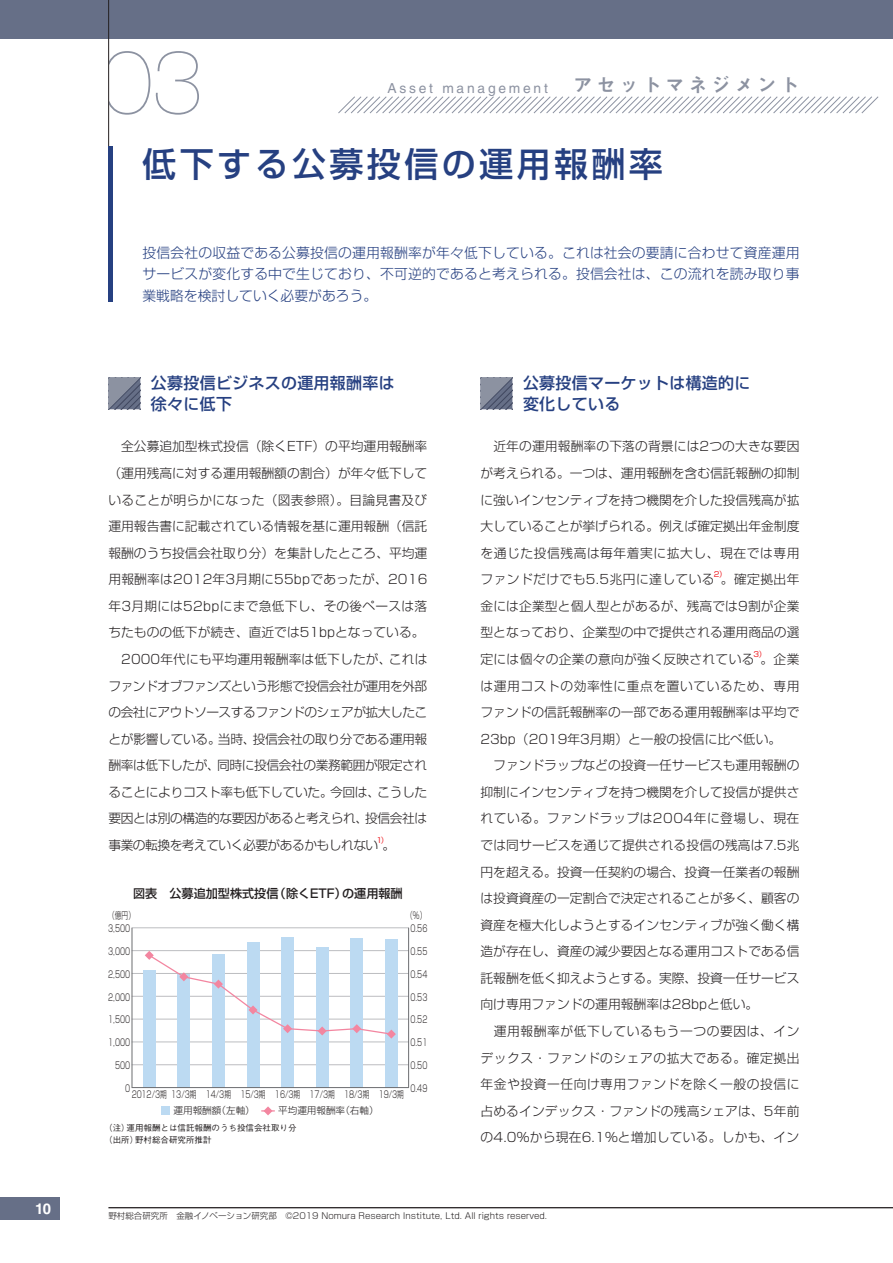
<style>
.page{position:relative;width:893px;height:1263px;background:#fff}
.page>*{position:absolute;margin:0;border:0;box-sizing:border-box;transform-origin:0 0}
.t1{font:200 90.3px "Helvetica Neue";color:#8c92a1}
.t2{font:500 34.05px "Shin Go Pro";letter-spacing:.1em;color:#264081}
.t3{font:500 15.9px/20.2px "Shin Go Pro";letter-spacing:.02em;color:#264081}
.t4{font:700 14.85px "Helvetica LT Std";color:#fff}
.t5{font:300 13.8px/21.3px "Shin Go Pro";letter-spacing:.01em;color:#264081;text-align:justify}
.t6{font:13.8px "Helvetica LT Std";letter-spacing:.2em;color:#8c92a1}
.t7{font:300 12.75px/26.5px "Shin Go Pro";color:#231f20}
.t8{font:500 12.15px "Shin Go Pro";color:#231f20}
.t9{font:300 9.6px/16.6px "Shin Go Pro";color:#231f20;scale:.7 1}
.t10{font:300 9.6px "Shin Go Pro";color:#231f20}
.t11{font:300 8.55px "Shin Go Pro";color:#231f20}
.t12{font:500 8.55px/11.7px "Gothic BBB Pro";color:#231f20}
.t13{font:7.5px "Shin Go Pro";color:#ee1d23}
.s1{font-family:"Midashi Go Pro MB31";font-size:19.2px}
</style>
<div class="page">
<div style="left:0;top:0;width:893px;height:38px;background:#666f87"></div>
<svg style="left:338px;top:96px;width:541px;height:18px"></svg>
<hr style="left:108px;top:1207px;width:785px;height:1px;background:#231f20">
<hr style="left:108px;top:0;width:1px;height:302px;background:#231f20">
<div style="left:108px;top:147px;width:5px;height:155px;background:#264081"></div>
<svg style="left:108px;top:377px;width:32px;height:32px"></svg>
<svg style="left:480px;top:377px;width:32px;height:32px"></svg>
<hr style="left:132px;top:927px;width:277px;height:1px;background:#bcbdc0">
<hr style="left:132px;top:996px;width:277px;height:1px;background:#bcbdc0">
<hr style="left:132px;top:950px;width:277px;height:1px;background:#bcbdc0">
<hr style="left:132px;top:1019px;width:277px;height:1px;background:#bcbdc0">
<hr style="left:132px;top:973px;width:277px;height:1px;background:#bcbdc0">
<hr style="left:132px;top:1041px;width:277px;height:1px;background:#bcbdc0">
<hr style="left:132px;top:1064px;width:277px;height:1px;background:#bcbdc0">
<hr style="left:132px;top:928px;width:1px;height:159px;background:#6c6d70">
<hr style="left:408px;top:928px;width:1px;height:159px;background:#6c6d70">
<div style="left:143px;top:970px;width:13px;height:117px;background:#bcdaf2"></div>
<div style="left:177px;top:974px;width:13px;height:113px;background:#bcdaf2"></div>
<div style="left:212px;top:954px;width:13px;height:133px;background:#bcdaf2"></div>
<div style="left:247px;top:942px;width:12px;height:145px;background:#bcdaf2"></div>
<div style="left:281px;top:937px;width:13px;height:150px;background:#bcdaf2"></div>
<div style="left:316px;top:947px;width:13px;height:140px;background:#bcdaf2"></div>
<div style="left:350px;top:938px;width:13px;height:149px;background:#bcdaf2"></div>
<div style="left:385px;top:939px;width:13px;height:148px;background:#bcdaf2"></div>
<hr style="left:132px;top:1087px;width:277px;height:1px;background:#6c6d70">
<svg style="left:145px;top:951px;width:251px;height:87px"></svg>
<div style="left:162px;top:1106px;width:8px;height:9px;background:#bcdaf2"></div>
<svg style="left:262px;top:1106px;width:12px;height:9px"></svg>
<div style="left:0;top:1197px;width:60px;height:23px;background:#666f87"></div>
<p class="t4" style="left:35px;top:1199px;width:17px">10</p>
<h1 class="t1" style="left:102px;top:30px;width:102px">03</h1>
<p class="t6" style="left:387px;top:80px;width:414px">Asset management<span class="s1">　アセットマネジメント</span></p>
<h2 class="t2" style="left:142px;top:136px;width:522px">低下する公募投信の運用報酬率</h2>
<p class="t5" style="left:142px;top:241px;width:659px">投信会社の収益である公募投信の運用報酬率が年々低下している。これは社会の要請に合わせて資産運用サービスが変化する中で生じており、不可逆的であると考えられる。投信会社は、この流れを読み取り事業戦略を検討していく必要があろう。</p>
<p class="t3" style="left:151px;top:371px;width:245px">公募投信ビジネスの運用報酬率は徐々に低下</p>
<p class="t3" style="left:523px;top:371px;width:229px">公募投信マーケットは構造的に変化している</p>
<p class="t7" style="left:108px;top:432px;width:320px">　全公募追加型株式投信（除くETF）の平均運用報酬率（運用残高に対する運用報酬額の割合）が年々低下していることが明らかになった（図表参照）。目論見書及び運用報告書に記載されている情報を基に運用報酬（信託報酬のうち投信会社取り分）を集計したところ、平均運用報酬率は2012年3月期に55bpであったが、2016年3月期には52bpにまで急低下し、その後ペースは落ちたものの低下が続き、直近では51bpとなっている。　2000年代にも平均運用報酬率は低下したが、これはファンドオブファンズという形態で投信会社が運用を外部の会社にアウトソースするファンドのシェアが拡大したことが影響している。当時、投信会社の取り分である運用報酬率は低下したが、同時に投信会社の業務範囲が限定されることによりコスト率も低下していた。今回は、こうした要因とは別の構造的な要因があると考えられ、投信会社は事業の転換を考えていく必要があるかもしれない。</p>
<p class="t13" style="left:377px;top:834px;width:13px">1）</p>
<p class="t8" style="left:133px;top:883px;width:271px">図表　公募追加型株式投信（除くETF）の運用報酬</p>
<p class="t9" style="left:108px;top:906px;width:40px">（億円）</p>
<p class="t9" style="left:406px;top:906px;width:30px">（%）</p>
<p class="t9" style="left:410px;top:919px;width:26px">0.56</p>
<p class="t9" style="left:410px;top:942px;width:26px">0.55</p>
<p class="t9" style="left:410px;top:964px;width:26px">0.54</p>
<p class="t9" style="left:410px;top:987px;width:26px">0.53</p>
<p class="t9" style="left:410px;top:1010px;width:26px">0.52</p>
<p class="t9" style="left:410px;top:1033px;width:26px">0.51</p>
<p class="t9" style="left:410px;top:1056px;width:26px">0.50</p>
<p class="t9" style="left:410px;top:1079px;width:26px">0.49</p>
<p class="t9" style="left:108px;top:919px;width:33px">3,500</p>
<p class="t9" style="left:108px;top:942px;width:33px">3,000</p>
<p class="t9" style="left:108px;top:964px;width:33px">2,500</p>
<p class="t9" style="left:108px;top:987px;width:33px">2,000</p>
<p class="t9" style="left:108px;top:1010px;width:33px">1,500</p>
<p class="t9" style="left:108px;top:1033px;width:33px">1,000</p>
<p class="t9" style="left:115px;top:1056px;width:23px">500</p>
<p class="t9" style="left:125px;top:1079px;width:9px">0</p>
<p class="t9" style="left:174px;top:1084px;width:331px;text-indent:-42px">2012/3期 13/3期 14/3期 15/3期 16/3期 17/3期 18/3期 19/3期運用報酬額（左軸）</p>
<p class="t10" style="left:278px;top:1103px;width:102px">平均運用報酬率（右軸）</p>
<p class="t12" style="left:104px;top:1121px;width:194px">（注）運用報酬とは信託報酬のうち投信会社取り分（出所）野村総合研究所推計</p>
<p class="t7" style="left:480px;top:432px;width:320px;text-align:justify">　近年の運用報酬率の下落の背景には2つの大きな要因が考えられる。一つは、運用報酬を含む信託報酬の抑制に強いインセンティブを持つ機関を介した投信残高が拡大していることが挙げられる。例えば確定拠出年金制度を通じた投信残高は毎年着実に拡大し、現在では専用ファンドだけでも5.5兆円に達している</p>
<p class="t13" style="left:714px;top:568px;width:14px">2）</p>
<p class="t7" style="left:480px;top:565px;width:320px;text-align:justify;text-indent:240px">。確定拠出年金には企業型と個人型とがあるが、残高では9割が企業型となっており、企業型の中で提供される運用商品の選定には個々の企業の意向が強く反映されている</p>
<p class="t13" style="left:754px;top:648px;width:14px">3）</p>
<p class="t7" style="left:480px;top:644px;width:320px;text-indent:280px">。企業は運用コストの効率性に重点を置いているため、専用ファンドの信託報酬率の一部である運用報酬率は平均で<br>23bp（2019年3月期）と一般の投信に比べ低い。<br>　ファンドラップなどの投資一任サービスも運用報酬の抑制にインセンティブを持つ機関を介して投信が提供されている。ファンドラップは2004年に登場し、現在では同サービスを通じて提供される投信の残高は7.5兆円を超える。投資一任契約の場合、投資一任業者の報酬は投資資産の一定割合で決定されることが多く、顧客の資産を極大化しようとするインセンティブが強く働く構造が存在し、資産の減少要因となる運用コストである信託報酬を低く抑えようとする。実際、投資一任サービス向け専用ファンドの運用報酬率は28bpと低い。<br>　運用報酬率が低下しているもう一つの要因は、インデックス・ファンドのシェアの拡大である。確定拠出年金や投資一任向け専用ファンドを除く一般の投信に占めるインデックス・ファンドの残高シェアは、5年前の4.0%から現在6.1%と増加している。しかも、イン</p>
<p class="t11" style="left:108px;top:1209px;width:440px">野村総合研究所　金融イノベーション研究部　©2019 Nomura Research Institute, Ltd. All rights reserved.</p>
</div>
